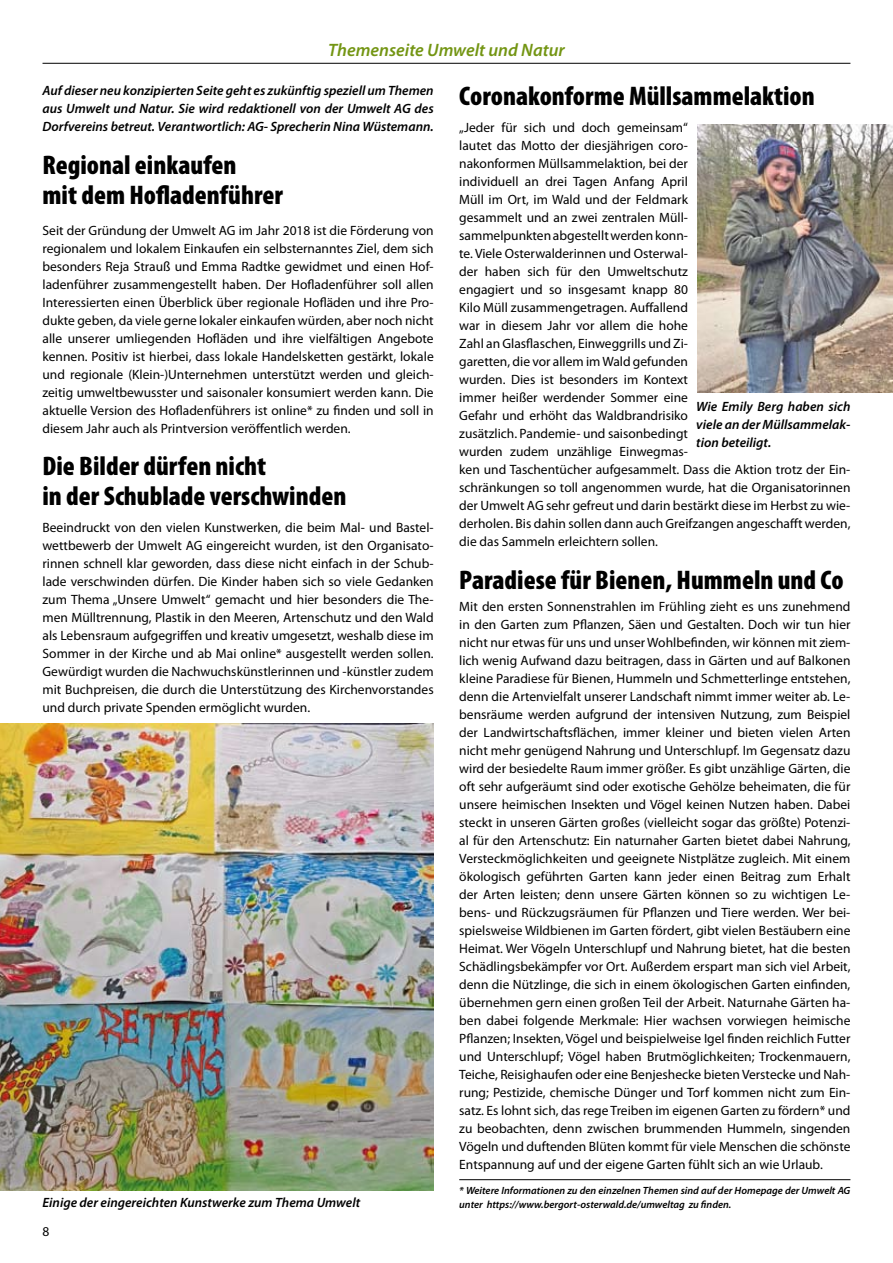
<style>
.page{position:relative;width:893px;height:1263px;background:#fff}
.page>*{position:absolute;margin:0;border:0;box-sizing:border-box;transform-origin:0 0}
.t1{font:900 condensed 27px/30px "Myriad Pro";color:#000}
.t2{font:italic 600 18px "Myriad Pro";color:#739513}
.t3{font:13.5px/18px "Myriad Pro";color:#000;text-align:justify}
.t4{font:italic 600 13.5px/18px "Myriad Pro";color:#000;text-align:justify}
.t5{font:italic 600 10.5px/13.5px "Myriad Pro";color:#000}
</style>
<div class="page">
<hr style="left:43px;top:63px;width:807px;height:1px;background:#000">
<img style="left:0;top:724px;width:434px;height:466px">
<img style="left:697px;top:124px;width:196px;height:269px">
<hr style="left:459px;top:1179px;width:391px;height:1px;background:#000">
<h2 class="t2" style="left:328px;top:39px;width:238px">Themenseite Umwelt und Natur</h2>
<p class="t4" style="left:43px;top:81px;width:393px">Auf dieser neu konzipierten Seite geht es zukünftig speziell um Themen aus Umwelt und Natur. Sie wird redaktionell von der Umwelt AG des Dorfvereins betreut. Verantwortlich: AG- Sprecherin Nina Wüstemann.</p>
<h1 class="t1" style="left:43px;top:150px;width:242px">Regional einkaufen<br>mit dem Hofladenführer</h1>
<p class="t3" style="left:43px;top:221px;width:393px">Seit der Gründung der Umwelt AG im Jahr 2018 ist die Förderung von regionalem und lokalem Einkaufen ein selbsternanntes Ziel, dem sich besonders Reja Strauß und Emma Radtke gewidmet und einen Hof&shy;ladenführer zusammengestellt haben. Der Hofladenführer soll allen Interessierten einen Überblick über regionale Hofläden und ihre Pro&shy;dukte geben, da viele gerne lokaler einkaufen würden, aber noch nicht alle unserer umliegenden Hofläden und ihre vielfältigen Angebote kennen. Positiv ist hierbei, dass lokale Handelsketten gestärkt, lokale und regionale (Klein-)Unternehmen unterstützt werden und gleich&shy;zeitig umweltbewusster und saisonaler konsumiert werden kann. Die aktuelle Version des Hofladenführers ist online* zu finden und soll in diesem Jahr auch als Printversion veröffentlich werden.</p>
<h1 class="t1" style="left:43px;top:452px;width:305px">Die Bilder dürfen nicht<br>in der Schublade verschwinden</h1>
<p class="t3" style="left:43px;top:518px;width:393px">Beeindruckt von den vielen Kunstwerken, die beim Mal- und Bastel&shy;wettbewerb der Umwelt AG eingereicht wurden, ist den Organisato&shy;rinnen schnell klar geworden, dass diese nicht einfach in der Schub&shy;lade verschwinden dürfen. Die Kinder haben sich so viele Gedanken zum Thema „Unsere Umwelt“ gemacht und hier besonders die The&shy;men Mülltrennung, Plastik in den Meeren, Artenschutz und den Wald als Lebensraum aufgegriffen und kreativ umgesetzt, weshalb diese im Sommer in der Kirche und ab Mai online* ausgestellt werden sollen.<br>Gewürdigt wurden die Nachwuchskünstlerinnen und -künstler zudem mit Buchpreisen, die durch die Unterstützung des Kirchenvorstandes und durch private Spenden ermöglicht wurden.</p>
<p class="t4" style="left:43px;top:1193px;width:319px">Einige der eingereichten Kunstwerke zum Thema Umwelt</p>
<p class="t3" style="left:43px;top:1222px;width:8px">8</p>
<h1 class="t1" style="left:459px;top:82px;width:357px">Coronakonforme Müllsammelaktion</h1>
<p class="t3" style="left:459px;top:118px;width:393px;text-align:left">„Jeder für sich und doch gemeinsam“<br>lautet das Motto der diesjährigen coro-<br>nakonformen Müllsammelaktion, bei der<br>individuell an drei Tagen Anfang April<br>Müll im Ort, im Wald und der Feldmark<br>gesammelt und an zwei zentralen Müll-<br>sammelpunkten abgestellt werden konn-<br>te. Viele Osterwalderinnen und Osterwal-<br>der haben sich für den Umweltschutz<br>engagiert und so insgesamt knapp 80<br>Kilo Müll zusammengetragen. Auffallend<br>war in diesem Jahr vor allem die hohe<br>Zahl an Glasflaschen, Einweggrills und Zi-<br>garetten, die vor allem im Wald gefunden<br>wurden. Dies ist besonders im Kontext<br>immer heißer werdender Sommer eine<br>Gefahr und erhöht das Waldbrandrisiko<br>zusätzlich. Pandemie- und saisonbedingt<br>wurden zudem unzählige Einwegmas-<br>ken und Taschentücher aufgesammelt. Dass die Aktion trotz der Ein&shy;schränkungen so toll angenommen wurde, hat die Organisatorinnen der Umwelt AG sehr gefreut und darin bestärkt diese im Herbst zu wie&shy;derholen. Bis dahin sollen dann auch Greifzangen angeschafft werden, die das Sammeln erleichtern sollen.</p>
<h1 class="t1" style="left:459px;top:565px;width:386px">Paradiese für Bienen, Hummeln und Co</h1>
<p class="t3" style="left:459px;top:597px;width:393px">Mit den ersten Sonnenstrahlen im Frühling zieht es uns zunehmend in den Garten zum Pflanzen, Säen und Gestalten. Doch wir tun hier nicht nur etwas für uns und unser Wohlbefinden, wir können mit ziem&shy;lich wenig Aufwand dazu beitragen, dass in Gärten und auf Balkonen kleine Paradiese für Bienen, Hummeln und Schmetterlinge entstehen, denn die Artenvielfalt unserer Landschaft nimmt immer weiter ab. Le&shy;bensräume werden aufgrund der intensiven Nutzung, zum Beispiel der Landwirtschaftsflächen, immer kleiner und bieten vielen Arten nicht mehr genügend Nahrung und Unterschlupf. Im Gegensatz dazu wird der besiedelte Raum immer größer. Es gibt unzählige Gärten, die oft sehr aufgeräumt sind oder exotische Gehölze beheimaten, die für unsere heimischen Insekten und Vögel keinen Nutzen haben. Dabei steckt in unseren Gärten großes (vielleicht sogar das größte) Potenzi&shy;al für den Artenschutz: Ein naturnaher Garten bietet dabei Nahrung, Versteckmöglichkeiten und geeignete Nistplätze zugleich. Mit einem ökologisch geführten Garten kann jeder einen Beitrag zum Erhalt der Arten leisten; denn unsere Gärten können so zu wichtigen Le&shy;bens- und Rückzugsräumen für Pflanzen und Tiere werden. Wer bei&shy;spielsweise Wildbienen im Garten fördert, gibt vielen Bestäubern eine Heimat. Wer Vögeln Unterschlupf und Nahrung bietet, hat die besten Schädlingsbekämpfer vor Ort. Außerdem erspart man sich viel Arbeit, denn die Nützlinge, die sich in einem ökologischen Garten einfinden, übernehmen gern einen großen Teil der Arbeit. Naturnahe Gärten ha&shy;ben dabei folgende Merkmale: Hier wachsen vorwiegen heimische Pflanzen; Insekten, Vögel und beispielweise Igel finden reichlich Futter und Unterschlupf; Vögel haben Brutmöglichkeiten; Trockenmauern, Teiche, Reisighaufen oder eine Benjeshecke bieten Verstecke und Nah&shy;rung; Pestizide, chemische Dünger und Torf kommen nicht zum Ein&shy;satz. Es lohnt sich, das rege Treiben im eigenen Garten zu fördern* und zu beobachten, denn zwischen brummenden Hummeln, singenden Vögeln und duftenden Blüten kommt für viele Menschen die schönste Entspannung auf und der eigene Garten fühlt sich an wie Urlaub.</p>
<p class="t5" style="left:459px;top:1184px;width:393px">* Weitere Informationen zu den einzelnen Themen sind auf der Homepage der Umwelt AG unter https://www.bergort-osterwald.de/umweltag zu finden.</p>
<p class="t4" style="left:696px;top:397px;width:156px">Wie Emily Berg haben sich viele an der Müllsammelak&shy;tion beteiligt.</p>
</div>
